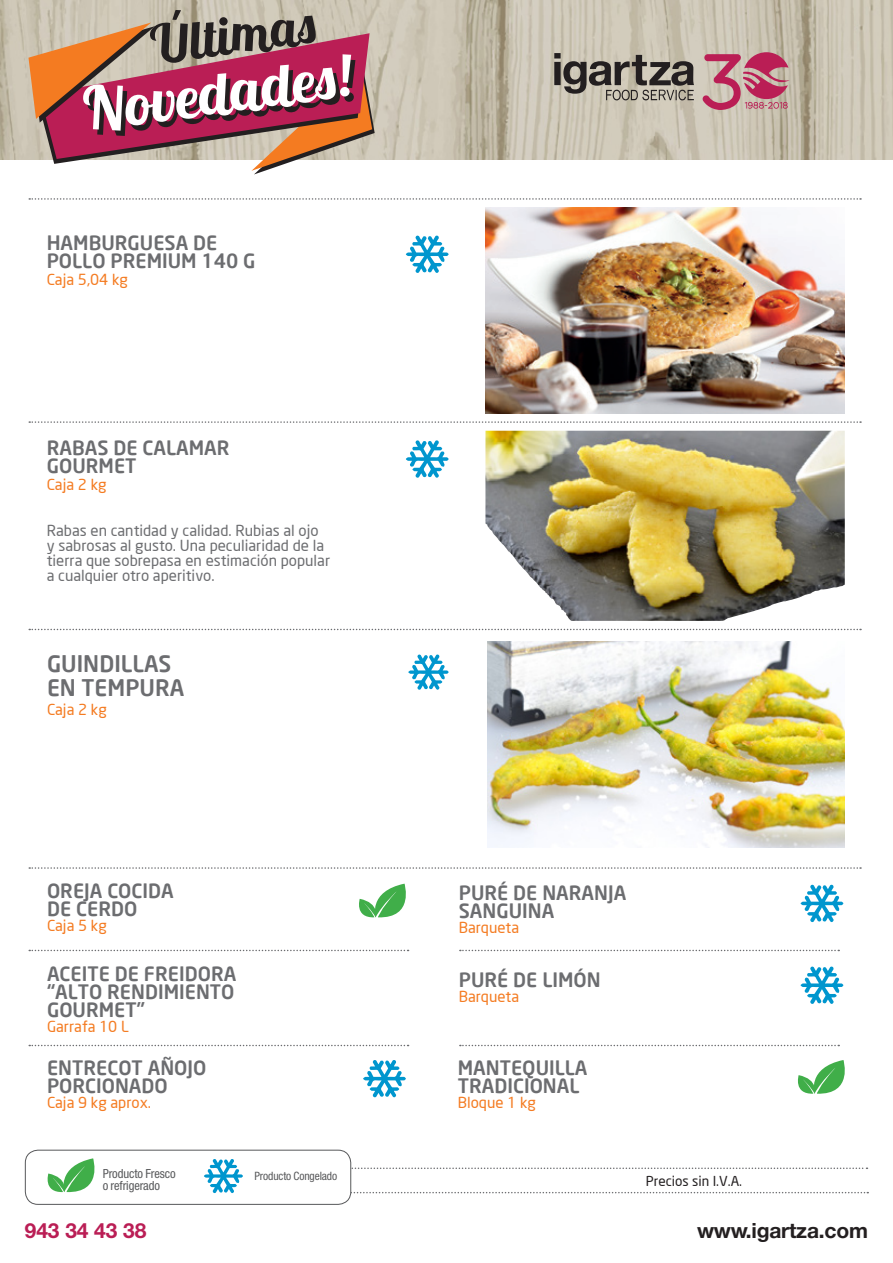
<style>
.page{position:relative;width:893px;height:1263px;background:#fff}
.page>*{position:absolute;margin:0;border:0;box-sizing:border-box;transform-origin:0 0}
.t1{font:700 60px "Lobster Two";color:#fff}
.t2{font:700 52.5px "Lobster Two";color:#231f20}
.t3{font:500 22.5px/24px "Neo Sans";color:#6c6d70}
.t4{font:22.5px "NH75";letter-spacing:-.01em;color:#231f20}
.t5{font:22.5px "NH75";letter-spacing:-.01em;color:#ba1e55}
.t6{font:500 19.5px/18px "Neo Sans";color:#6c6d70}
.t7{font:15px/15px "Neo Sans";color:#6c6d70}
.t8{font:15px "Neo Sans";color:#f47b21}
.t9{font:13.5px "NH57";letter-spacing:-.01em;color:#57585a}
.t10{font:13.5px "Neo Sans";color:#231f20}
.t11{font:12.3px "NH57";letter-spacing:-.01em;color:#57585a}
</style>
<div class="page">
<div style="left:25px;top:1150px;width:326px;height:55px;border:1px solid #57585a;border-radius:13px"></div>
<svg style="left:47px;top:1158px;width:821px;height:35px"></svg>
<svg style="left:406px;top:235px;width:43px;height:38px"></svg>
<svg style="left:406px;top:440px;width:43px;height:38px"></svg>
<img style="left:485px;top:431px;width:360px;height:190px">
<img style="left:485px;top:208px;width:360px;height:205px">
<svg style="left:29px;top:421px;width:832px;height:2px"></svg>
<svg style="left:29px;top:198px;width:832px;height:2px"></svg>
<svg style="left:29px;top:629px;width:832px;height:1px"></svg>
<svg style="left:29px;top:867px;width:832px;height:2px"></svg>
<svg style="left:29px;top:950px;width:380px;height:1px"></svg>
<svg style="left:460px;top:950px;width:379px;height:1px"></svg>
<svg style="left:29px;top:1045px;width:380px;height:1px"></svg>
<svg style="left:460px;top:1045px;width:379px;height:1px"></svg>
<img style="left:488px;top:641px;width:357px;height:206px">
<svg style="left:408px;top:654px;width:41px;height:36px"></svg>
<svg style="left:359px;top:884px;width:47px;height:34px"></svg>
<svg style="left:798px;top:1060px;width:47px;height:34px"></svg>
<img style="left:0;top:0;width:893px;height:159px">
<svg style="left:554px;top:53px;width:140px;height:47px;background:#8e887e"></svg>
<svg style="left:702px;top:52px;width:87px;height:58px;background:#c27b89"></svg>
<svg style="left:363px;top:1060px;width:43px;height:38px"></svg>
<svg style="left:801px;top:966px;width:42px;height:38px"></svg>
<svg style="left:801px;top:884px;width:42px;height:38px"></svg>
<svg style="left:28px;top:23px;width:347px;height:151px;background:#c36f77"></svg>
<p class="t2" style="left:151px;top:-2px;width:169px;rotate:3deg">Últimas</p>
<p class="t1" style="left:85px;top:45px;width:272px;rotate:3deg">Novedades!</p>
<p class="t6" style="left:47px;top:234px;width:210px">HAMBURGUESA DE<br>POLLO PREMIUM 140 G</p>
<p class="t8" style="left:47px;top:270px;width:83px">Caja 5,04 kg</p>
<p class="t6" style="left:47px;top:439px;width:184px">RABAS DE CALAMAR<br>GOURMET</p>
<p class="t8" style="left:47px;top:475px;width:61px">Caja 2 kg</p>
<p class="t7" style="left:47px;top:523px;width:285px">Rabas en cantidad y calidad. Rubias al ojo y sabrosas al gusto. Una peculiaridad de la tierra que sobrepasa en estimación popular a cualquier otro aperitivo.</p>
<p class="t3" style="left:47px;top:651px;width:139px">GUINDILLAS<br>EN TEMPURA</p>
<p class="t8" style="left:47px;top:700px;width:61px">Caja 2 kg</p>
<p class="t6" style="left:47px;top:882px;width:128px">OREJA COCIDA</p>
<p class="t6" style="left:47px;top:900px;width:92px">DE CERDO</p>
<p class="t8" style="left:47px;top:917px;width:61px">Caja 5 kg</p>
<p class="t6" style="left:47px;top:965px;width:191px;text-align:justify">ACEITE DE FREIDORA “ALTO RENDIMIENTO GOURMET”</p>
<p class="t8" style="left:47px;top:1018px;width:83px">Garrafa 10 L</p>
<p class="t6" style="left:47px;top:1058px;width:161px">ENTRECOT AÑOJO<br>PORCIONADO</p>
<p class="t8" style="left:47px;top:1093px;width:106px">Caja 9 kg aprox.</p>
<p class="t9" style="left:103px;top:1164px;width:74px">Producto Fresco</p>
<p class="t9" style="left:103px;top:1176px;width:59px">o refrigerado</p>
<p class="t11" style="left:254px;top:1168px;width:84px">Producto Congelado</p>
<p class="t6" style="left:459px;top:883px;width:169px">PURÉ DE NARANJA<br>SANGUINA</p>
<p class="t8" style="left:459px;top:918px;width:62px">Barqueta</p>
<p class="t6" style="left:459px;top:970px;width:143px">PURÉ DE LIMÓN</p>
<p class="t8" style="left:459px;top:987px;width:62px">Barqueta</p>
<p class="t6" style="left:458px;top:1058px;width:131px">MANTEQUILLA<br>TRADICIONAL</p>
<p class="t8" style="left:458px;top:1093px;width:80px">Bloque 1 kg</p>
<p class="t10" style="left:646px;top:1173px;width:98px">Precios sin I.V.A.</p>
<p class="t5" style="left:25px;top:1215px;width:123px">943 34 43 38</p>
<p class="t4" style="left:697px;top:1215px;width:173px">www.igartza.com</p>
</div>
